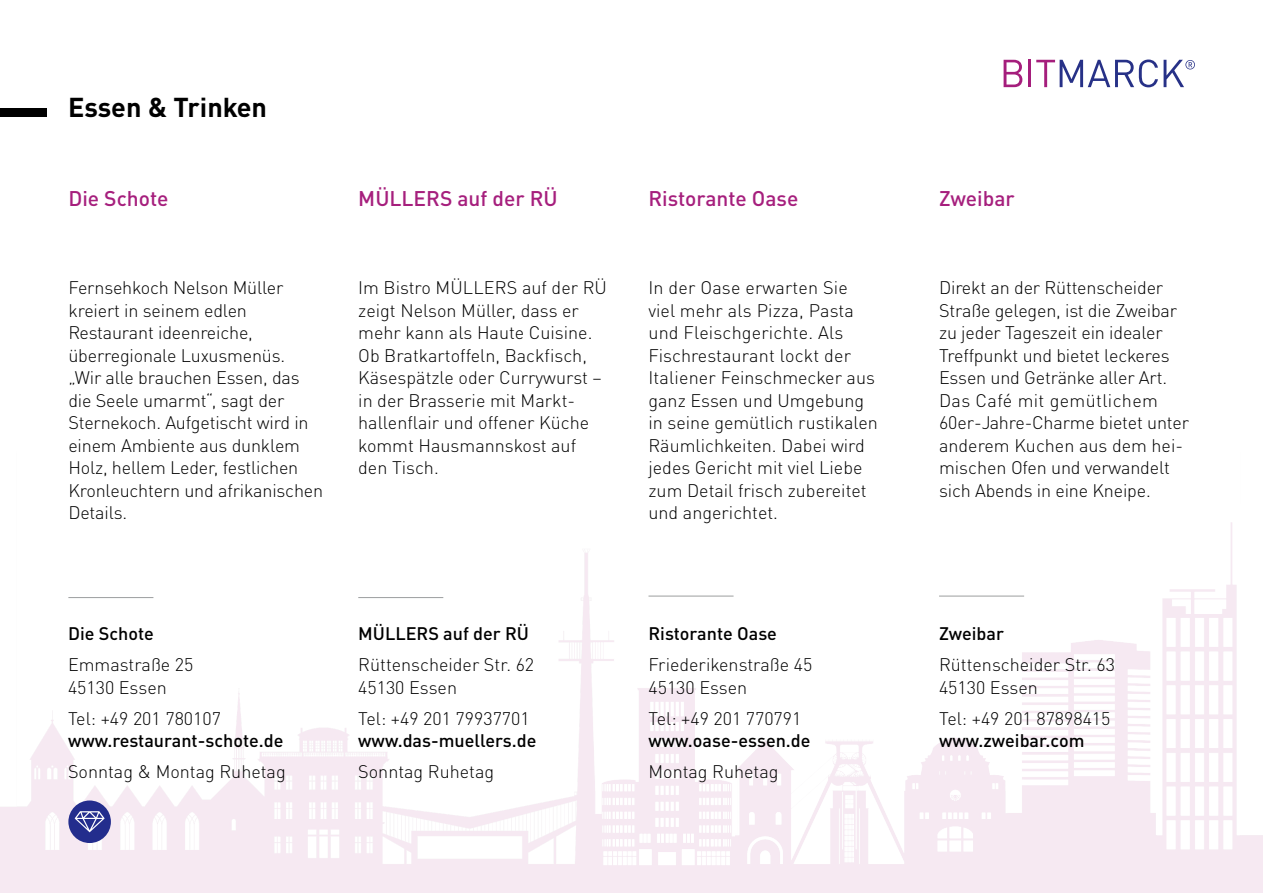
<style>
.page{position:relative;width:1263px;height:893px;background:#fff}
.page>*{position:absolute;margin:0;border:0;box-sizing:border-box;transform-origin:0 0}
.t1{font:700 27px "DIN Pro";color:#000}
.t2{font:500 21px "DIN Pro";color:#a61f7d}
.t3{font:300 18px/22.5px "DIN Pro";color:#000}
.t4{font:500 18px "DIN Pro";color:#000}
</style>
<div class="page">
<img style="left:0;top:59px;width:1263px;height:834px">
<hr style="left:68px;top:597px;width:85px;height:1px;background:#9c9e9f">
<hr style="left:358px;top:597px;width:85px;height:1px;background:#9c9e9f">
<hr style="left:648px;top:596px;width:85px;height:1px;background:#9c9e9f">
<hr style="left:939px;top:596px;width:85px;height:1px;background:#9c9e9f">
<div style="left:0;top:108px;width:47px;height:9px;background:#000"></div>
<div style="left:68px;top:800px;width:43px;height:43px;background:#232d8d;border-radius:50%"></div>
<svg style="left:75px;top:811px;width:30px;height:21px"></svg>
<svg style="left:1003px;top:60px;width:19px;height:27px"></svg>
<hr style="left:1028px;top:60px;width:3px;height:27px;background:#a51e7c">
<svg style="left:1036px;top:60px;width:159px;height:27px"></svg>
<h1 class="t1" style="left:68px;top:85px;width:201px">Essen &amp; Trinken</h1>
<p class="t2" style="left:68px;top:182px;width:102px">Die Schote</p>
<p class="t2" style="left:358px;top:182px;width:201px">MÜLLERS auf der RÜ</p>
<p class="t2" style="left:648px;top:182px;width:151px">Ristorante Oase</p>
<p class="t2" style="left:939px;top:182px;width:77px">Zweibar</p>
<p class="t3" style="left:68px;top:275px;width:256px">Fernsehkoch Nelson Müller kreiert in seinem edlen<br>Restaurant ideenreiche, überregionale Luxusmenüs.<br>„Wir alle brauchen Essen, das die Seele umarmt“, sagt der<br>Sternekoch. Aufgetischt wird in einem Ambiente aus dunklem<br>Holz, hellem Leder, festlichen<br>Kronleuchtern und afrikanischen<br>Details.</p>
<p class="t3" style="left:358px;top:275px;width:250px">Im Bistro MÜLLERS auf der RÜ zeigt Nelson Müller, dass er mehr kann als Haute Cuisine.<br>Ob Bratkartoffeln, Backfisch,<br>Käsespätzle oder Currywurst – in der Brasserie mit Markt&shy;hallenflair und offener Küche kommt Hausmannskost auf den Tisch.</p>
<p class="t3" style="left:648px;top:275px;width:231px">In der Oase erwarten Sie viel mehr als Pizza, Pasta und Fleischgerichte. Als<br>Fischrestaurant lockt der<br>Italiener Feinschmecker aus ganz Essen und Umgebung in seine gemütlich rustikalen<br>Räumlichkeiten. Dabei wird jedes Gericht mit viel Liebe zum Detail frisch zubereitet und angerichtet.</p>
<p class="t3" style="left:939px;top:275px;width:251px">Direkt an der Rüttenscheider<br>Straße gelegen, ist die Zweibar zu jeder Tageszeit ein idealer<br>Treffpunkt und bietet leckeres<br>Essen und Getränke aller Art.<br>Das Café mit gemütlichem<br>60er-Jahre-Charme bietet unter anderem Kuchen aus dem hei&shy;mischen Ofen und verwandelt sich Abends in eine Kneipe.</p>
<p class="t4" style="left:68px;top:619px;width:87px">Die Schote</p>
<p class="t3" style="left:68px;top:652px;width:127px">Emmastraße 25<br>45130 Essen</p>
<p class="t3" style="left:68px;top:705px;width:154px">Tel: +49 201 780107</p>
<p class="t4" style="left:68px;top:726px;width:217px">www.restaurant-schote.de</p>
<p class="t3" style="left:68px;top:759px;width:219px">Sonntag &amp; Montag Ruhetag</p>
<p class="t4" style="left:358px;top:619px;width:172px">MÜLLERS auf der RÜ</p>
<p class="t3" style="left:358px;top:652px;width:177px">Rüttenscheider Str. 62<br>45130 Essen</p>
<p class="t3" style="left:358px;top:705px;width:173px">Tel: +49 201 79937701</p>
<p class="t4" style="left:358px;top:726px;width:180px">www.das-muellers.de</p>
<p class="t3" style="left:358px;top:759px;width:137px">Sonntag Ruhetag</p>
<p class="t4" style="left:648px;top:619px;width:130px">Ristorante Oase</p>
<p class="t3" style="left:648px;top:652px;width:165px">Friederikenstraße 45<br>45130 Essen</p>
<p class="t3" style="left:648px;top:705px;width:154px">Tel: +49 201 770791</p>
<p class="t4" style="left:648px;top:726px;width:164px">www.oase-essen.de</p>
<p class="t3" style="left:648px;top:759px;width:132px">Montag Ruhetag</p>
<p class="t4" style="left:939px;top:619px;width:66px">Zweibar</p>
<p class="t3" style="left:939px;top:652px;width:177px">Rüttenscheider Str. 63<br>45130 Essen</p>
<p class="t3" style="left:939px;top:705px;width:173px">Tel: +49 201 87898415</p>
<p class="t4" style="left:939px;top:726px;width:147px">www.zweibar.com</p>
</div>
